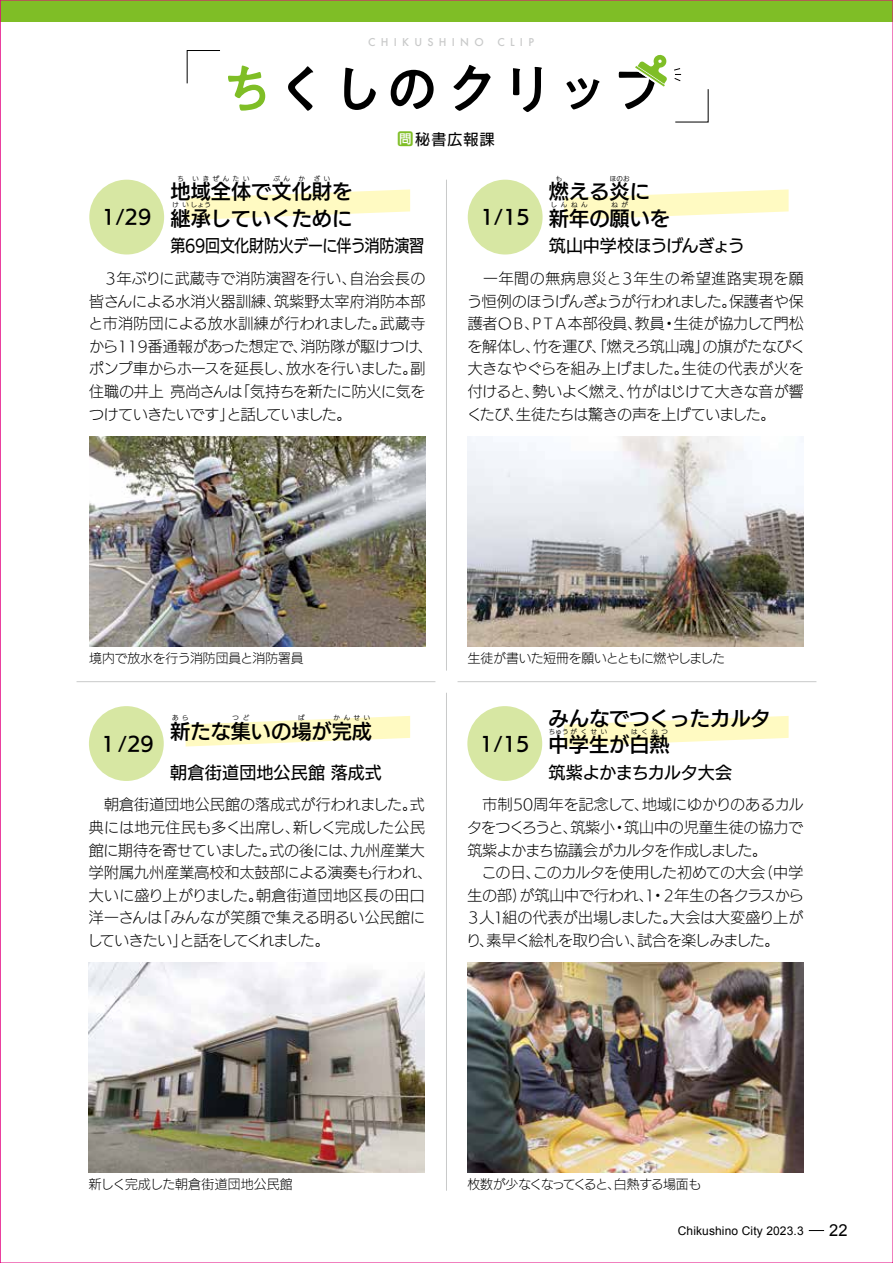
<style>
.page{position:relative;width:893px;height:1263px;background:#fff}
.page>*{position:absolute;margin:0;border:0;box-sizing:border-box;transform-origin:0 0}
.t1{font:500 55.35px "PA1 Gothic Std N";color:#000}
.t2{font:20.25px/26.5px "UD Kakugo Large Pr 6 DB";color:#000}
.t3{font:19.2px "UD Kakugo Large Pr 6 DB";color:#000}
.t4{font:16.95px "UD Kakugo Large Pr 6 M";letter-spacing:-.035em;color:#000}
.t5{font:16.95px "UD Kakugo Large Pr 6 M";letter-spacing:-.01em;color:#000;scale:.88 1}
.t6{font:16.95px "UD Kakugo Large Pr 6 M";letter-spacing:.01em;color:#000}
.t7{font:16.5px "Arial";color:#000}
.t8{font:15px "UD Kakugo Large Pr 6 M";letter-spacing:.08em;color:#000}
.t9{font:14.85px/22.6px "UD Kakugo Large Pr 6 L";color:#000}
.t10{font:14.85px/22.6px "UD Kakugo Large Pr 6 L";letter-spacing:-.03em;color:#000}
.t11{font:14.85px/22.6px "UD Kakugo Large Pr 6 L";letter-spacing:-.02em;color:#000}
.t12{font:14.85px/22.6px "UD Kakugo Large Pr 6 L";letter-spacing:-.025em;color:#000}
.t13{font:14.85px/22.6px "UD Kakugo Large Pr 6 L";letter-spacing:.02em;color:#000}
.t14{font:14.85px/22.6px "UD Kakugo Large Pr 6 L";letter-spacing:.045em;color:#000;text-align:right}
.t15{font:14.85px "UD Kakugo Large Pr 6 L";letter-spacing:.025em;color:#000}
.t16{font:14.85px "UD Kakugo Large Pr 6 L";letter-spacing:.035em;color:#000}
.t17{font:14.85px "UD Kakugo Large Pr 6 L";letter-spacing:-.1em;color:#000}
.t18{font:14.85px "UD Kakugo Large Pr 6 L";letter-spacing:-.045em;color:#000}
.t19{font:14.85px "UD Kakugo Large Pr 6 L";letter-spacing:-.05em;color:#000}
.t20{font:14.85px "UD Kakugo Large Pr 6 L";letter-spacing:-.08em;color:#000}
.t21{font:14.85px "UD Kakugo Large Pr 6 L";letter-spacing:.03em;color:#000}
.t22{font:12.75px "UD Kakugo Large Pr 6 L";letter-spacing:-.01em;color:#000}
.t23{font:12.75px "UD Kakugo Large Pr 6 L";letter-spacing:-.03em;color:#000}
.t24{font:12.75px "UD Kakugo Large Pr 6 L";letter-spacing:.02em;color:#000}
.t25{font:12px "Arial";letter-spacing:.01em;color:#000}
.t26{font:500 10.5px "Futura";letter-spacing:.5em;color:#c9caca}
.t27{font:6.45px "UD Kakugo Large Pr 6 DB";letter-spacing:.585em;color:#000}
.s1{color:#7fbe26}
.s2{font-size:16.5px;color:#7fbe26}
</style>
<div class="page">
<svg style="left:186px;top:50px;width:34px;height:34px"></svg>
<svg style="left:635px;top:54px;width:74px;height:69px"></svg>
<div style="left:0;top:0;width:893px;height:21px;background:#7fbe26"></div>
<svg style="left:186px;top:716px;width:224px;height:30px"></svg>
<svg style="left:564px;top:189px;width:225px;height:31px"></svg>
<svg style="left:564px;top:716px;width:225px;height:30px"></svg>
<div style="left:89px;top:180px;width:75px;height:74px;background:#d7e7a3;border-radius:50%"></div>
<div style="left:89px;top:706px;width:75px;height:75px;background:#d7e7a3;border-radius:50%"></div>
<div style="left:468px;top:180px;width:75px;height:74px;background:#d7e7a3;border-radius:50%"></div>
<div style="left:467px;top:706px;width:75px;height:75px;background:#d7e7a3;border-radius:50%"></div>
<hr style="left:77px;top:681px;width:358px;height:1px;background:#c9caca">
<hr style="left:458px;top:681px;width:358px;height:1px;background:#c9caca">
<hr style="left:446px;top:693px;width:1px;height:498px;background:#c9caca">
<hr style="left:446px;top:180px;width:1px;height:491px;background:#c9caca">
<svg style="left:186px;top:189px;width:224px;height:31px"></svg>
<img style="left:468px;top:436px;width:336px;height:210px">
<img style="left:467px;top:962px;width:336px;height:211px">
<img style="left:89px;top:436px;width:336px;height:210px">
<img style="left:89px;top:962px;width:336px;height:211px">
<svg style="left:809px;top:1230px;width:15px;height:1px"></svg>
<svg style="left:0;top:0;width:1px;height:1263px"></svg>
<p class="t26" style="left:368px;top:35px;width:117px">CHIKUSHINO</p>
<p class="t26" style="left:497px;top:35px;width:38px">CLIP</p>
<h1 class="t1" style="left:220px;top:56px;width:447px"><span class="s1">ち</span>くしのクリップ</h1>
<p class="t3" style="left:102px;top:206px;width:51px">1/29</p>
<p class="t27" style="left:177px;top:175px;width:8px">ち</p>
<p class="t27" style="left:193px;top:175px;width:18px">いき</p>
<p class="t27" style="left:213px;top:175px;width:18px">ぜん</p>
<p class="t27" style="left:233px;top:175px;width:18px">たい</p>
<p class="t27" style="left:273px;top:175px;width:18px">ぶん</p>
<p class="t27" style="left:299px;top:175px;width:8px">か</p>
<p class="t27" style="left:314px;top:175px;width:18px">ざい</p>
<h2 class="t2" style="left:171px;top:205px;width:183px">継承していくために</h2>
<h2 class="t2" style="left:171px;top:179px;width:183px">地域全体で文化財を</h2>
<p class="t27" style="left:172px;top:201px;width:40px">けいしょう</p>
<p class="t8" style="left:397px;top:131px;width:99px"><span class="s2">問</span>秘書広報課</p>
<p class="t3" style="left:480px;top:206px;width:51px">1/15</p>
<p class="t5" style="left:171px;top:237px;width:290px">第69回文化財防火デーに伴う消防演習</p>
<p class="t27" style="left:556px;top:175px;width:8px">も</p>
<p class="t27" style="left:610px;top:175px;width:21px">ほのお</p>
<h2 class="t2" style="left:549px;top:205px;width:123px">新年の願いを</h2>
<h2 class="t2" style="left:549px;top:179px;width:102px">燃える炎に</h2>
<p class="t27" style="left:551px;top:201px;width:18px">しん</p>
<p class="t27" style="left:571px;top:201px;width:18px">ねん</p>
<p class="t27" style="left:611px;top:201px;width:18px">ねが</p>
<p class="t4" style="left:549px;top:237px;width:197px">筑山中学校ほうげんぎょう</p>
<p class="t13" style="left:274px;top:267px;width:153px;text-indent:-185px">　３年ぶりに武蔵寺で消防演習を行い、<br>筑紫野太宰府消防本部</p>
<p class="t9" style="left:349px;top:267px;width:77px">自治会長の</p>
<p class="t9" style="left:89px;top:290px;width:193px">皆さんによる水消火器訓練、</p>
<p class="t9" style="left:300px;top:313px;width:134px;text-indent:-212px">と市消防団による放水訓練が行われました。<br>消防隊が駆けつけ、</p>
<p class="t9" style="left:380px;top:313px;width:47px">武蔵寺</p>
<p class="t9" style="left:286px;top:335px;width:141px;text-indent:-197px">から119番通報があった想定で、<br>放水を行いました副。</p>
<p class="t11" style="left:235px;top:358px;width:191px;text-indent:-146px">ポンプ車からホースを延長し、<br>「気持ちを新たに防火に気を</p>
<p class="t9" style="left:89px;top:380px;width:76px">住職の井上</p>
<p class="t9" style="left:171px;top:380px;width:73px">亮尚さんは</p>
<p class="t20" style="left:227px;top:406px;width:126px">と話していました。</p>
<p class="t12" style="left:89px;top:403px;width:147px">つけていきたいです」</p>
<p class="t14" style="left:468px;top:267px;width:337px">　一年間の無病息災と３年生の希望進路実現を願保護者や保</p>
<p class="t12" style="left:674px;top:290px;width:131px;text-indent:-206px">う恒例のほうげんぎょうが行われました。<br>生徒が協力して門松</p>
<p class="t9" style="left:468px;top:313px;width:176px">護者ＯＢＰＴＡ本部役員、</p>
<p class="t9" style="left:524px;top:313px;width:16px">、</p>
<p class="t9" style="left:635px;top:313px;width:31px">教員</p>
<p class="t9" style="left:662px;top:313px;width:16px">・</p>
<p class="t9" style="left:703px;top:335px;width:104px">の旗がたなびく</p>
<p class="t9" style="left:533px;top:335px;width:178px">竹を運び、「燃えろ筑山魂」</p>
<p class="t9" style="left:467px;top:335px;width:74px">を解体し、</p>
<p class="t21" style="left:682px;top:360px;width:123px">生徒の代表が火を</p>
<p class="t9" style="left:627px;top:358px;width:178px;text-indent:-159px">大きなやぐらを組み上げました。<br>竹がはじけて大きな音が響</p>
<p class="t10" style="left:516px;top:380px;width:261px;text-indent:-49px">付けると、<br>生徒たちは驚きの声を上げていました。</p>
<p class="t9" style="left:532px;top:380px;width:103px">勢いよく燃え、</p>
<p class="t9" style="left:467px;top:403px;width:58px">くたび、</p>
<p class="t22" style="left:89px;top:651px;width:216px">境内で放水を行う消防団員と消防署員</p>
<p class="t3" style="left:99px;top:733px;width:57px">１/29</p>
<p class="t27" style="left:172px;top:714px;width:18px">あら</p>
<p class="t27" style="left:233px;top:714px;width:18px">つど</p>
<p class="t27" style="left:298px;top:714px;width:8px">ば</p>
<p class="t27" style="left:334px;top:714px;width:18px">かん</p>
<p class="t27" style="left:354px;top:714px;width:18px">せい</p>
<h2 class="t2" style="left:170px;top:719px;width:203px">新たな集いの場が完成</h2>
<p class="t6" style="left:170px;top:763px;width:213px">朝倉街道団地公民館落成式</p>
<p class="t9" style="left:89px;top:794px;width:337px;text-align:right">　朝倉街道団地公民館の落成式が行われました式。新しく完成した公民</p>
<p class="t15" style="left:89px;top:819px;width:213px">典には地元住民も多く出席し、</p>
<p class="t11" style="left:89px;top:839px;width:189px">館に期待を寄せていました。</p>
<p class="t9" style="left:89px;top:862px;width:345px">学附属九州産業高校和太鼓部による演奏も行われ、</p>
<p class="t16" style="left:256px;top:887px;width:170px">朝倉街道団地区長の田口</p>
<p class="t9" style="left:269px;top:839px;width:90px">式の後には、</p>
<p class="t9" style="left:350px;top:839px;width:76px">九州産業大</p>
<p class="t9" style="left:155px;top:884px;width:271px;text-indent:-67px">大いに盛り上がりました。<br>「みんなが笑顔で集える明るい公民館に</p>
<p class="t9" style="left:89px;top:907px;width:75px">洋一さんは</p>
<p class="t17" style="left:180px;top:932px;width:151px">と話をしてくれました。</p>
<p class="t9" style="left:88px;top:929px;width:101px">していきたい」</p>
<p class="t22" style="left:468px;top:651px;width:259px">生徒が書いた短冊を願いとともに燃やしました</p>
<p class="t3" style="left:480px;top:733px;width:51px">1/15</p>
<h2 class="t2" style="left:549px;top:705px;width:224px">みんなでつくったカルタ中学生が白熱</h2>
<p class="t27" style="left:549px;top:728px;width:40px">ちゅうがく</p>
<p class="t27" style="left:591px;top:728px;width:18px">せい</p>
<p class="t27" style="left:631px;top:728px;width:18px">はく</p>
<p class="t27" style="left:651px;top:728px;width:18px">ねつ</p>
<p class="t4" style="left:549px;top:763px;width:185px">筑紫よかまちカルタ大会</p>
<p class="t9" style="left:467px;top:794px;width:337px">　市制50周年を記念して地域にゆかりのあるカル</p>
<p class="t9" style="left:624px;top:794px;width:181px;text-indent:10px">、<br>筑山中の児童生徒の協力で</p>
<p class="t18" style="left:467px;top:819px;width:149px">タをつくろうと筑紫小</p>
<p class="t9" style="left:563px;top:816px;width:16px">、</p>
<p class="t10" style="left:467px;top:839px;width:301px">筑紫よかまち協議会がカルタを作成しました。</p>
<p class="t9" style="left:533px;top:862px;width:272px">このカルタを使用した初めての大会(中学</p>
<p class="t9" style="left:612px;top:816px;width:16px">・</p>
<p class="t9" style="left:467px;top:862px;width:75px">　この日、</p>
<p class="t9" style="left:467px;top:884px;width:200px">生の部)が筑山中で行われ ・１、</p>
<p class="t10" style="left:661px;top:884px;width:144px">２年生の各クラスから</p>
<p class="t9" style="left:502px;top:907px;width:177px">組の代表が出場しました。</p>
<p class="t9" style="left:670px;top:907px;width:135px">大会は大変盛り上が</p>
<p class="t9" style="left:466px;top:907px;width:30px">３人</p>
<p class="t9" style="left:491px;top:907px;width:16px">１</p>
<p class="t9" style="left:466px;top:929px;width:180px">り素早く絵札を取り合い、</p>
<p class="t9" style="left:479px;top:929px;width:16px">、</p>
<p class="t19" style="left:637px;top:932px;width:144px">試合を楽しみました。</p>
<p class="t24" style="left:89px;top:1177px;width:205px">新しく完成した朝倉街道団地公民館</p>
<p class="t23" style="left:467px;top:1177px;width:235px">枚数が少なくなってくると白熱する場面も</p>
<p class="t22" style="left:608px;top:1177px;width:14px">、</p>
<p class="t25" style="left:678px;top:1223px;width:127px">Chikushino City 2023.3</p>
<p class="t7" style="left:829px;top:1220px;width:20px">22</p>
</div>
